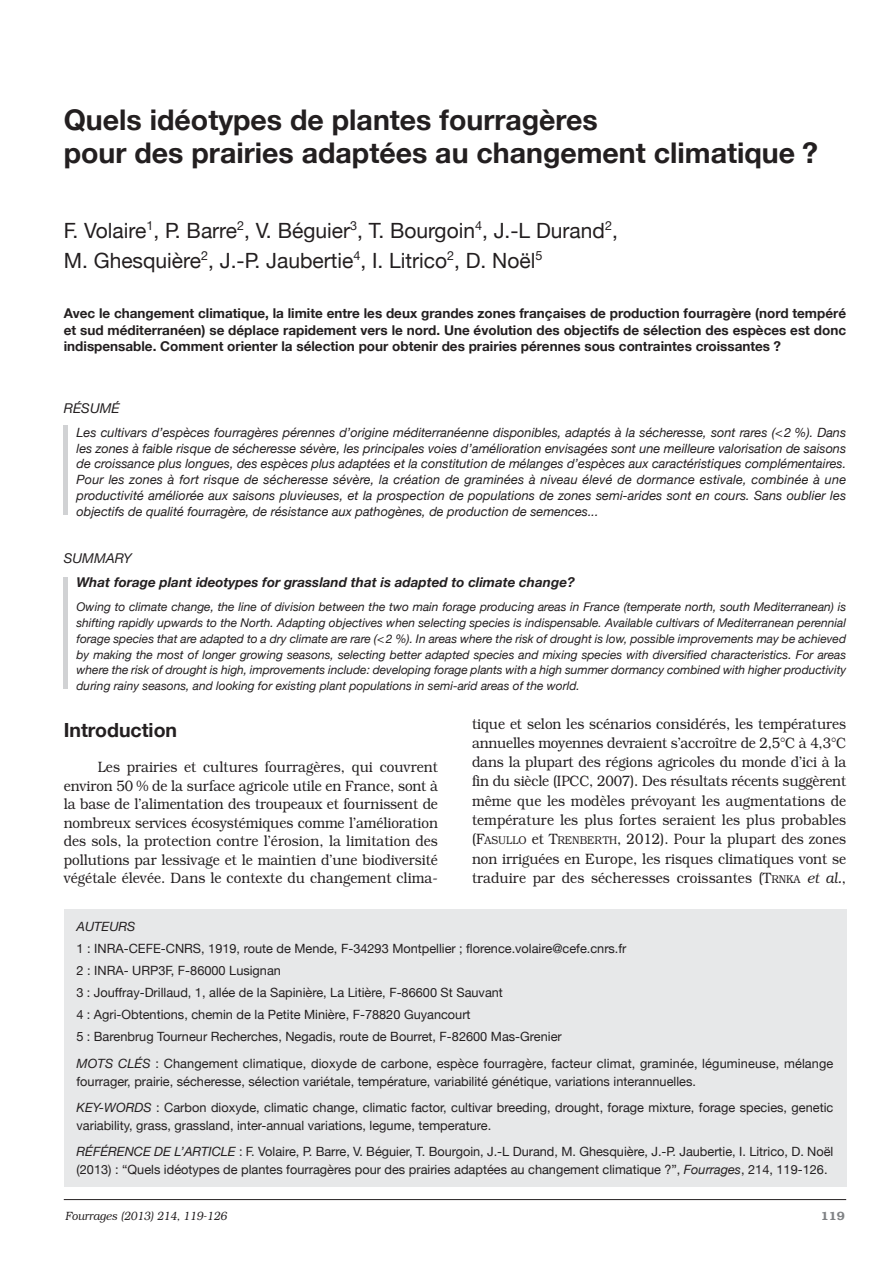
<style>
.page{position:relative;width:893px;height:1263px;background:#fff}
.page>*{position:absolute;margin:0;border:0;box-sizing:border-box;transform-origin:0 0}
.t1{font:700 28.5px/33px "Helvetica Neue";color:#231f20}
.t2{font:21px/29.4px "Helvetica Neue";color:#231f20}
.t3{font:700 19.5px "Helvetica Neue";color:#231f20}
.t4{font:300 15px/19.4px "Bookman";letter-spacing:.005em;color:#231f20;text-align:justify;scale:.9 1}
.t5{font:700 13.5px/16.5px "Helvetica Neue";color:#231f20;text-align:justify}
.t6{font:italic 700 13.5px "Helvetica Neue";color:#231f20}
.t7{font:italic 13.5px "Helvetica Neue";color:#231f20}
.t8{font:12.75px/22px "Helvetica Neue";color:#231f20}
.t9{font:italic 12.75px/15.8px "Helvetica Neue";color:#231f20;text-align:justify}
.t10{font:italic 12px/15.8px "Helvetica Neue";color:#231f20;text-align:justify}
.t11{font:italic 300 12px "Bookman";color:#231f20;scale:.9 1}
.t12{font:600 12px "Bookman";color:#808285}
.s1{font-size:11.25px}
.s2{font-style:italic}
</style>
<div class="page">
<hr style="left:64px;top:1199px;width:782px;height:1px;background:#231f20">
<div style="left:64px;top:909px;width:782px;height:277px;background:#e7e8e9"></div>
<hr style="left:64px;top:425px;width:4px;height:90px;background:#d1d2d4">
<hr style="left:64px;top:577px;width:4px;height:112px;background:#d1d2d4">
<h1 class="t1" style="left:64px;top:103px;width:756px">Quels idéotypes de plantes fourragères<br>pour des prairies adaptées au changement climatique ?</h1>
<h2 class="t2" style="left:64px;top:216px;width:556px">F. Volaire<sup>1</sup>, P. Barre<sup>2</sup>, V. Béguier<sup>3</sup>, T. Bourgoin<sup>4</sup>, J.-L Durand<sup>2</sup>,<br>M. Ghesquière<sup>2</sup>, J.-P. Jaubertie<sup>4</sup>, I. Litrico<sup>2</sup>, D. Noël<sup>5</sup></h2>
<p class="t5" style="left:64px;top:305px;width:784px">Avec le changement climatique, la limite entre les deux grandes zones françaises de production fourragère (nord tempéré et sud méditerranéen) se déplace rapidement vers le nord. Une évolution des objectifs de sélection des espèces est donc indispensable. Comment orienter la sélection pour obtenir des prairies pérennes sous contraintes croissantes ?</p>
<p class="t7" style="left:64px;top:400px;width:57px">RÉSUMÉ</p>
<p class="t9" style="left:77px;top:424px;width:771px">Les cultivars d’espèces fourragères pérennes d’origine méditerranéenne disponibles, adaptés à la sécheresse, sont rares (&lt;2 %). Dans les zones à faible risque de sécheresse sévère, les principales voies d’amélioration envisagées sont une meilleure valorisation de saisons de croissance plus longues, des espèces plus adaptées et la constitution de mélanges d’espèces aux caractéristiques complémentaires.<br>Pour les zones à fort risque de sécheresse sévère, la création de graminées à niveau élevé de dormance estivale, combinée à une productivité améliorée aux saisons pluvieuses, et la prospection de populations de zones semi-arides sont en cours. Sans oublier les objectifs de qualité fourragère, de résistance aux pathogènes, de production de semences...</p>
<p class="t7" style="left:64px;top:550px;width:69px">SUMMARY</p>
<p class="t6" style="left:77px;top:574px;width:500px">What forage plant ideotypes for grassland that is adapted to climate change?</p>
<p class="t10" style="left:77px;top:599px;width:771px">Owing to climate change, the line of division between the two main forage producing areas in France (temperate north, south Mediterranean) is shifting rapidly upwards to the North. Adapting objectives when selecting species is indispensable. Available cultivars of Mediterranean perennial forage species that are adapted to a dry climate are rare (&lt;2 %). In areas where the risk of drought is low, possible improvements may be achieved by making the most of longer growing seasons, selecting better adapted species and mixing species with diversified characteristics. For areas where the risk of drought is high, improvements include: developing forage plants with a high summer dormancy combined with higher productivity during rainy seasons, and looking for existing plant populations in semi-arid areas of the world.</p>
<h3 class="t3" style="left:64px;top:718px;width:115px">Introduction</h3>
<p class="t4" style="left:64px;top:758px;width:417px;line-height:18.5px;text-indent:34px">Les prairies et cultures fourragères, qui couvrent environ 50 % de la surface agricole utile en France, sont à la base de l’alimentation des troupeaux et fournissent de nombreux services écosystémiques comme l’amélioration des sols, la protection contre l’érosion, la limitation des pollutions par lessivage et le maintien d’une biodiversité végétale élevée. Dans le contexte du changement clima-</p>
<p class="t4" style="left:472px;top:714px;width:417px">tique et selon les scénarios considérés, les températures annuelles moyennes devraient s’accroître de 2,5°C à 4,3°C dans la plupart des régions agricoles du monde d’ici à la fin du siècle (IPCC, 2007). Des résultats récents suggèrent même que les modèles prévoyant les augmentations de température les plus fortes seraient les plus probables (F<span class="s1">ASULLO</span> et T<span class="s1">RENBERTH</span>, 2012). Pour la plupart des zones non irriguées en Europe, les risques climatiques vont se traduire par des sécheresses croissantes (T<span class="s1">RNKA</span> <span class="s2">et al.</span>,</p>
<p class="t9" style="left:77px;top:918px;width:61px">AUTEURS</p>
<p class="t8" style="left:77px;top:937px;width:551px">1 : INRA-CEFE-CNRS, 1919, route de Mende, F-34293 Montpellier ; florence.volaire@cefe.cnrs.fr 2 : INRA- URP3F, F-86000 Lusignan<br>3 : Jouffray-Drillaud, 1, allée de la Sapinière, La Litière, F-86600 St Sauvant<br>4 : Agri-Obtentions, chemin de la Petite Minière, F-78820 Guyancourt<br>5 : Barenbrug Tourneur Recherches, Negadis, route de Bourret, F-82600 Mas-Grenier</p>
<p class="t8" style="left:77px;top:1054px;width:758px;line-height:17.9px"><span class="s2">MOTS CLÉS</span> : Changement climatique, dioxyde de carbone, espèce fourragère, facteur climat, graminée, légumineuse, mélange fourrager, prairie, sécheresse, sélection variétale, température, variabilité génétique, variations interannuelles.</p>
<p class="t8" style="left:77px;top:1098px;width:758px;line-height:17.9px"><span class="s2">KEY-WORDS</span> : Carbon dioxyde, climatic change, climatic factor, cultivar breeding, drought, forage mixture, forage species, genetic variability, grass, grassland, inter-annual variations, legume, temperature.</p>
<p class="t8" style="left:77px;top:1142px;width:758px;line-height:18px"><span class="s2">RÉFÉRENCE DE L’ARTICLE</span> : F. Volaire, P. Barre, V. Béguier, T. Bourgoin, J.-L Durand, M. Ghesquière, J.-P. Jaubertie, I. Litrico, D. Noël (2013) : “Quels idéotypes de plantes fourragères pour des prairies adaptées au changement climatique ?”, <span class="s2">Fourrages</span>, 214, 119-126.</p>
<p class="t11" style="left:65px;top:1209px;width:181px">Fourrages (2013) 214, 119-126</p>
<p class="t12" style="left:821px;top:1209px;width:25px">119</p>
</div>
